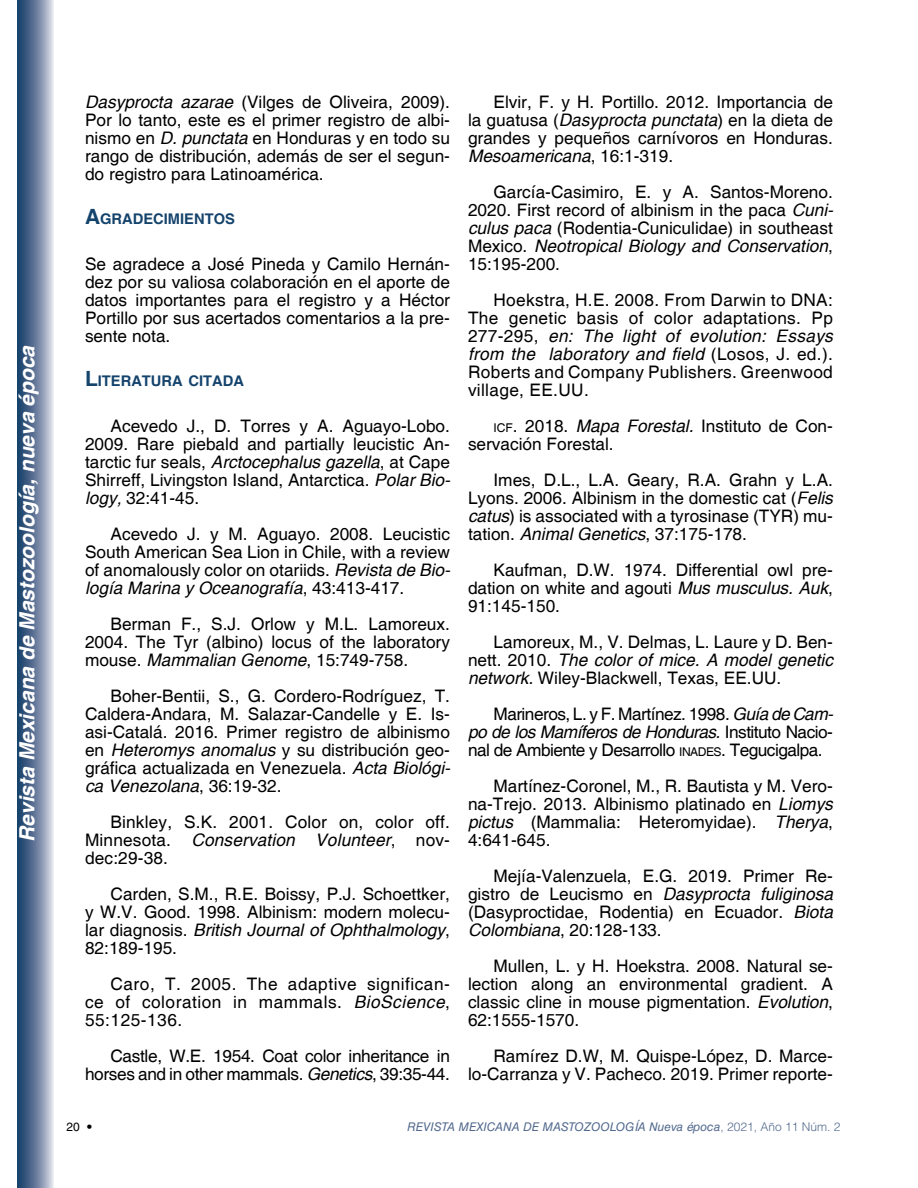
<style>
.page{position:relative;width:918px;height:1188px;background:#fff}
.page>*{position:absolute;margin:0;border:0;box-sizing:border-box;transform-origin:0 0}
.t1{font:italic 700 21px "Helvetica";color:#fff}
.texto_sin_sangría_ok{font:17.25px/18px "Helvetica";color:#000;text-align:justify}
.texto_sin_sangría_ok-2{font:17.25px/18px "Helvetica";letter-spacing:-.02em;color:#000;text-align:right}
.subtitulo_1_ok{font:700 14.7px "Helvetica";color:#14436c}
.t2{font:italic 12px "Helvetica LT Std";color:#52698d}
.t3{font:12px "Helvetica LT Std";color:#000}
.s1{font-style:italic}
.s2{font-size:21px}
.s3{font-size:12.15px}
.s4{font-weight:300}
.s5{font-weight:300;font-style:normal}
</style>
<div class="page">
<svg style="left:17px;top:0;width:37px;height:1188px;background:#6f84a1"></svg>
<p class="t1" style="left:14px;top:842px;width:498px;rotate:-90deg">Revista Mexicana de Mastozoología, nueva época</p>
<p class="texto_sin_sangría_ok" style="left:85px;top:94px;width:366px"><span class="s1">Dasyprocta azarae</span> (Vilges de Oliveira, 2009).<br>Por lo tanto, este es el primer registro de albi&shy;nismo en <span class="s1">D. punctata</span> en Honduras y en todo su rango de distribución, además de ser el segun&shy;do registro para Latinoamérica.</p>
<p class="subtitulo_1_ok" style="left:85px;top:209px;width:151px"><span class="s2">A</span>GRADECIMIENTOS</p>
<p class="texto_sin_sangría_ok" style="left:85px;top:256px;width:366px">Se agradece a José Pineda y Camilo Hernán&shy;dez por su valiosa colaboración en el aporte de datos importantes para el registro y a Héctor Portillo por sus acertados comentarios a la pre&shy;sente nota.</p>
<p class="subtitulo_1_ok" style="left:85px;top:371px;width:161px"><span class="s2">L</span>ITERATURA CITADA</p>
<p class="texto_sin_sangría_ok" style="left:85px;top:418px;width:367px;text-indent:26px">Acevedo J., D. Torres y A. Aguayo-Lobo.<br>2009. Rare piebald and partially leucistic An&shy;tarctic fur seals, <span class="s1">Arctocephalus gazella</span>, at Cape Shirreff, Livingston Island, Antarctica. <span class="s1">Polar Bio&shy;logy,</span> 32:41-45.</p>
<p class="texto_sin_sangría_ok" style="left:85px;top:526px;width:367px;text-indent:26px">Acevedo J. y M. Aguayo. 2008. Leucistic South American Sea Lion in Chile, with a review of anomalously color on otariids. <span class="s1">Revista de Bio&shy;logía Marina y Oceanografía</span>, 43:413-417.</p>
<p class="texto_sin_sangría_ok" style="left:85px;top:616px;width:366px;text-indent:26px">Berman F., S.J. Orlow y M.L. Lamoreux.<br>2004. The Tyr (albino) locus of the laboratory mouse. <span class="s1">Mammalian Genome</span>, 15:749-758.</p>
<p class="texto_sin_sangría_ok" style="left:85px;top:688px;width:367px;text-indent:26px">Boher-Bentii, S., G. Cordero-Rodríguez, T.<br>Caldera-Andara, M. Salazar-Candelle y E. Is&shy;asi-Catalá. 2016. Primer registro de albinismo en <span class="s1">Heteromys anomalus</span> y su distribución geo&shy;gráfica actualizada en Venezuela. <span class="s1">Acta Biológi&shy;ca Venezolana</span>, 36:19-32.</p>
<p class="texto_sin_sangría_ok" style="left:85px;top:814px;width:366px;text-indent:26px">Binkley, S.K. 2001. Color on, color off.<br>Minnesota. <span class="s1">Conservation Volunteer</span>, nov&shy;dec:29-38.</p>
<p class="texto_sin_sangría_ok" style="left:85px;top:886px;width:366px;text-indent:26px">Carden, S.M., R.E. Boissy, P.J. Schoettker, y W.V. Good. 1998. Albinism: modern molecu&shy;lar diagnosis. <span class="s1">British Journal of Ophthalmology</span>, 82:189-195.</p>
<p class="texto_sin_sangría_ok" style="left:85px;top:976px;width:366px;text-indent:26px">Caro, T. 2005. The adaptive significan&shy;ce of coloration in mammals. <span class="s1">BioScience</span>, 55:125-136.</p>
<p class="texto_sin_sangría_ok-2" style="left:85px;top:1048px;width:366px">Castle, W.E. 1954. Coat color inheritance in horses and in other mammals. <span class="s1">Genetics</span>, 39:35-44.</p>
<p class="texto_sin_sangría_ok" style="left:468px;top:94px;width:366px;text-indent:26px">Elvir, F. y H. Portillo. 2012. Importancia de la guatusa (<span class="s1">Dasyprocta punctata</span>) en la dieta de grandes y pequeños carnívoros en Honduras.<br><span class="s1">Mesoamericana</span>, 16:1-319.</p>
<p class="texto_sin_sangría_ok" style="left:468px;top:184px;width:367px;text-indent:26px">García-Casimiro, E. y A. Santos-Moreno.<br>2020. First record of albinism in the paca <span class="s1">Cuni&shy;culus paca</span> (Rodentia-Cuniculidae) in southeast Mexico. <span class="s1">Neotropical Biology and Conservation</span>, 15:195-200.</p>
<p class="texto_sin_sangría_ok" style="left:468px;top:292px;width:366px;text-indent:26px">Hoekstra, H.E. 2008. From Darwin to DNA:<br>The genetic basis of color adaptations. Pp 277-295, <span class="s1">en: The light of evolution: Essays from the laboratory and field</span> (Losos, J. ed.).<br>Roberts and Company Publishers. Greenwood village, EE.UU.</p>
<p class="texto_sin_sangría_ok" style="left:468px;top:418px;width:366px;text-indent:26px"><span class="s3">ICF</span>. 2018. <span class="s1">Mapa Forestal.</span> Instituto de Con&shy;servación Forestal.</p>
<p class="texto_sin_sangría_ok" style="left:468px;top:472px;width:366px;text-indent:26px">Imes, D.L., L.A. Geary, R.A. Grahn y L.A.<br>Lyons. 2006. Albinism in the domestic cat (<span class="s1">Felis catus</span>) is associated with a tyrosinase (TYR) mu&shy;tation. <span class="s1">Animal Genetics</span>, 37:175-178.</p>
<p class="texto_sin_sangría_ok" style="left:468px;top:562px;width:366px;text-indent:26px">Kaufman, D.W. 1974. Differential owl pre&shy;dation on white and agouti <span class="s1">Mus musculus. Auk</span>, 91:145-150.</p>
<p class="texto_sin_sangría_ok" style="left:468px;top:634px;width:366px;text-indent:26px">Lamoreux, M., V. Delmas, L. Laure y D. Ben&shy;nett. 2010. <span class="s1">The color of mice. A model genetic network.</span> Wiley-Blackwell, Texas, EE.UU.</p>
<p class="texto_sin_sangría_ok" style="left:468px;top:706px;width:367px;text-indent:26px">Marineros, L. y F. Martínez. 1998. <span class="s1">Guía de Cam&shy;po de los Mamíferos de Honduras.</span> Instituto Nacio&shy;nal de Ambiente y Desarrollo <span class="s3">INADES</span>. Tegucigalpa.</p>
<p class="texto_sin_sangría_ok" style="left:468px;top:778px;width:366px;text-indent:26px">Martínez-Coronel, M., R. Bautista y M. Vero&shy;na-Trejo. 2013. Albinismo platinado en <span class="s1">Liomys pictus</span> (Mammalia: Heteromyidae). <span class="s1">Therya</span>, 4:641-645.</p>
<p class="texto_sin_sangría_ok" style="left:468px;top:868px;width:366px;text-indent:26px">Mejía-Valenzuela, E.G. 2019. Primer Re&shy;gistro de Leucismo en <span class="s1">Dasyprocta fuliginosa </span>(Dasyproctidae, Rodentia) en Ecuador. <span class="s1">Biota Colombiana</span>, 20:128-133.</p>
<p class="texto_sin_sangría_ok" style="left:468px;top:958px;width:366px;text-indent:26px">Mullen, L. y H. Hoekstra. 2008. Natural se&shy;lection along an environmental gradient. A classic cline in mouse pigmentation. <span class="s1">Evolution</span>, 62:1555-1570.</p>
<p class="texto_sin_sangría_ok" style="left:468px;top:1048px;width:366px;text-align:right">Ramírez D.W, M. Quispe-López, D. Marce&shy;lo-Carranza y V. Pacheco. 2019. Primer reporte-</p>
<p class="t3" style="left:67px;top:1120px;width:28px">20 <span class="s4">•</span></p>
<p class="t2" style="left:407px;top:1120px;width:435px">REVISTA MEXICANA DE MASTOZOOLOGÍA Nueva época<span class="s5">, 2021, Año 11 Núm. 2</span></p>
</div>
